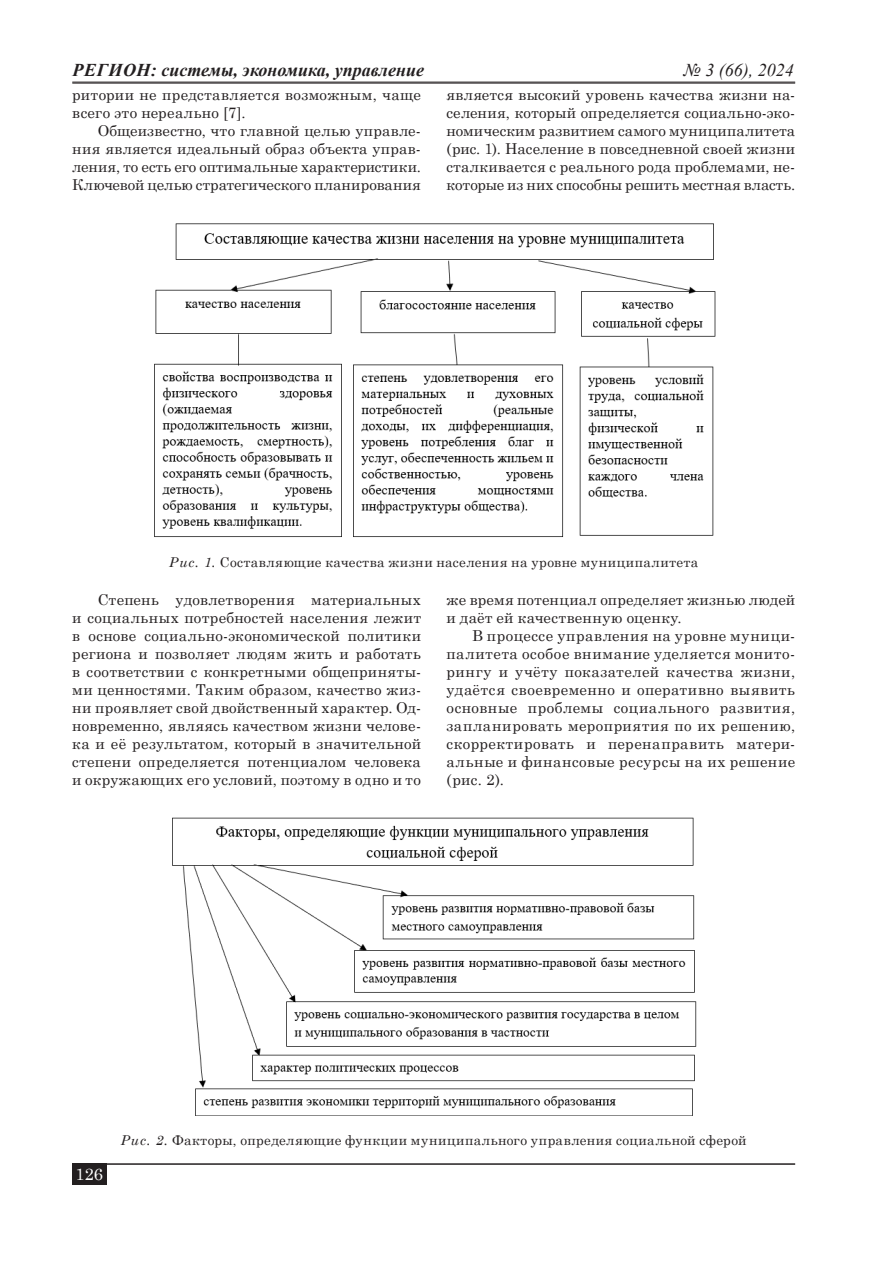
<style>
.page{position:relative;width:893px;height:1263px;background:#fff}
.page>*{position:absolute;margin:0;border:0;box-sizing:border-box;transform-origin:0 0}
.t1{font:italic 700 18px "Times New Roman";color:#231f20}
.t2{font:italic 18px "Times New Roman";color:#231f20}
.t3{font:16.5px "Century Schoolbook";color:#fff}
.t4{font:15px/18px "Century Schoolbook";letter-spacing:.015em;color:#231f20;text-align:justify}
.t5{font:13.5px "Century Schoolbook";letter-spacing:.03em;color:#231f20}
.s1{font-style:italic}
</style>
<div class="page">
<hr style="left:72px;top:82px;width:723px;height:1px;background:#231f20">
<hr style="left:72px;top:83px;width:723px;height:1px;background:#231f20">
<hr style="left:72px;top:1163px;width:723px;height:2px;background:#231f20">
<div style="left:72px;top:1163px;width:34px;height:21px;background:#231f20"></div>
<img style="left:154px;top:223px;width:561px;height:314px">
<img style="left:172px;top:818px;width:525px;height:298px">
<p class="t1" style="left:73px;top:58px;width:353px">Регион: системы, экономика, управление</p>
<p class="t2" style="left:684px;top:58px;width:111px">№ 3 (66), 2024</p>
<p class="t4" style="left:72px;top:85px;width:350px">ритории не представляется возможным, чаще всего это нереально [7].</p>
<p class="t4" style="left:72px;top:121px;width:350px;text-indent:26px">Общеизвестно, что главной целью управле&shy;ния является идеальный образ объекта управ&shy;ления, то есть его оптимальные характеристики.<br>Ключевой целью стратегического планирования</p>
<p class="t4" style="left:446px;top:85px;width:350px">является высокий уровень качества жизни на&shy;селения, который определяется социально-эко&shy;номическим развитием самого муниципалитета (рис. 1). Население в повседневной своей жизни сталкивается с реального рода проблемами, не&shy;которые из них способны решить местная власть.</p>
<p class="t5" style="left:169px;top:551px;width:531px"><span class="s1">Рис. 1.</span> Составляющие качества жизни населения на уровне муниципалитета</p>
<p class="t4" style="left:72px;top:589px;width:350px;text-indent:26px">Степень удовлетворения материальных и социальных потребностей населения лежит в основе социально-экономической политики региона и позволяет людям жить и работать в соответствии с конкретными общеприняты&shy;ми ценностями. Таким образом, качество жиз&shy;ни проявляет свой двойственный характер. Од&shy;новременно, являясь качеством жизни челове&shy;ка и её результатом, который в значительной степени определяется потенциалом человека и окружающих его условий, поэтому в одно и то</p>
<p class="t4" style="left:446px;top:589px;width:350px">же время потенциал определяет жизнью людей и даёт ей качественную оценку.</p>
<p class="t4" style="left:446px;top:625px;width:350px;text-indent:26px">В процессе управления на уровне муници&shy;палитета особое внимание уделяется монито&shy;рингу и учёту показателей качества жизни, удаётся своевременно и оперативно выявить основные проблемы социального развития, запланировать мероприятия по их решению, скорректировать и перенаправить матери&shy;альные и финансовые ресурсы на их решение (рис. 2).</p>
<p class="t3" style="left:76px;top:1160px;width:29px">126</p>
<p class="t5" style="left:121px;top:1129px;width:627px"><span class="s1">Рис. 2.</span> Факторы, определяющие функции муниципального управления социальной сферой</p>
</div>
